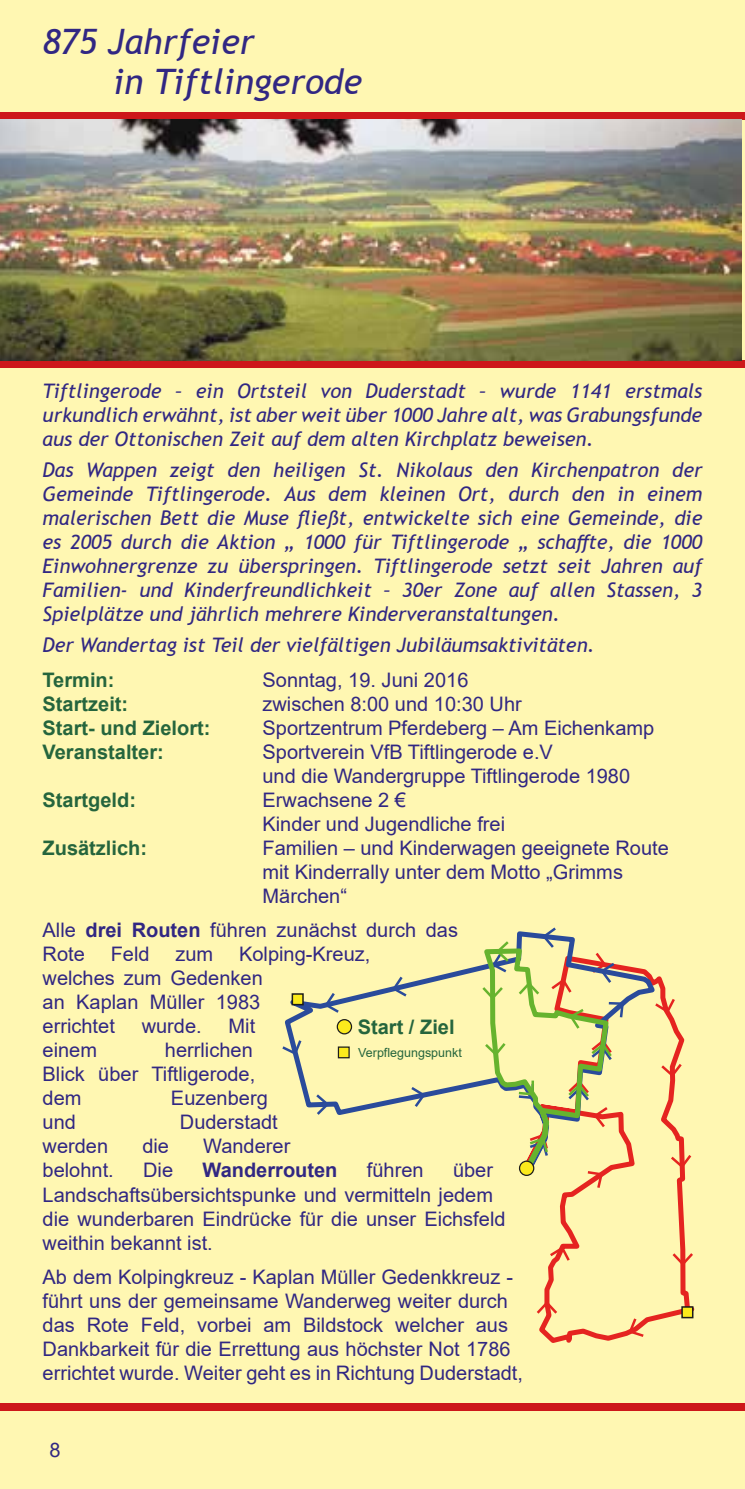
<style>
.page{position:relative;width:745px;height:1489px;background:#fff}
.page>*{position:absolute;margin:0;border:0;box-sizing:border-box;transform-origin:0 0}
.t1{font:italic 35px/40px "Trebuchet MS";color:#312783}
.t2{font:20px/24px "Arial";color:#312783}
.t3{font:italic 20px/24px "Trebuchet MS";color:#312783;text-align:justify}
.t4{font:700 20px "Arial";color:#25653d}
.t5{font:700 20px "Arial";color:#312783}
.t6{font:12.5px "Arial";color:#25653d}
.s1{font-weight:700}
</style>
<div class="page">
<div style="left:0;top:0;width:744px;height:1488px;background:#fff7b2"></div>
<hr style="left:744px;top:0;width:1px;height:1488px;background:#fff7b2">
<div style="left:0;top:113px;width:744px;height:7px;background:#cd171a"></div>
<div style="left:0;top:360px;width:744px;height:8px;background:#cd171a"></div>
<div style="left:0;top:1403px;width:744px;height:7px;background:#cd171a"></div>
<svg style="left:424px;top:976px;width:320px;height:435px"></svg>
<svg style="left:659px;top:998px;width:15px;height:15px"></svg>
<svg style="left:661px;top:1063px;width:20px;height:14px"></svg>
<svg style="left:670px;top:1154px;width:20px;height:14px"></svg>
<svg style="left:672px;top:1252px;width:20px;height:13px"></svg>
<svg style="left:628px;top:1318px;width:15px;height:18px"></svg>
<svg style="left:536px;top:1300px;width:21px;height:13px"></svg>
<svg style="left:549px;top:1246px;width:20px;height:14px"></svg>
<svg style="left:285px;top:965px;width:374px;height:214px"></svg>
<svg style="left:392px;top:976px;width:14px;height:20px"></svg>
<svg style="left:324px;top:992px;width:14px;height:20px"></svg>
<svg style="left:282px;top:1040px;width:19px;height:15px"></svg>
<svg style="left:316px;top:1094px;width:13px;height:20px"></svg>
<svg style="left:411px;top:1086px;width:14px;height:20px"></svg>
<svg style="left:479px;top:927px;width:144px;height:260px"></svg>
<svg style="left:519px;top:1161px;width:14px;height:14px"></svg>
<div style="left:518px;top:1160px;width:16px;height:15px;border:1px solid #1d1d1b;border-radius:50%"></div>
<div style="left:681px;top:1306px;width:11px;height:11px;background:#fbea1c"></div>
<div style="left:681px;top:1306px;width:12px;height:12px;border:2px solid #1d1d1b"></div>
<div style="left:292px;top:993px;width:11px;height:11px;background:#fbea1c"></div>
<div style="left:291px;top:993px;width:12px;height:12px;border:2px solid #1d1d1b"></div>
<div style="left:338px;top:1047px;width:11px;height:10px;background:#fbea1c"></div>
<div style="left:337px;top:1046px;width:12px;height:12px;border:1px solid #1d1d1b"></div>
<svg style="left:337px;top:1019px;width:14px;height:14px"></svg>
<div style="left:336px;top:1018px;width:16px;height:16px;border:1px solid #1d1d1b;border-radius:50%"></div>
<svg style="left:356px;top:1046px;width:107px;height:15px"></svg>
<svg style="left:356px;top:1017px;width:93px;height:18px"></svg>
<div style="left:448px;top:1017px;width:6px;height:18px;background:#fff7b2;border-radius:2px"></div>
<img style="left:0;top:120px;width:741px;height:240px">
<h1 class="t1" style="left:113px;top:22px;width:250px;text-indent:-71px">875 Jahrfeier<br>in Tiftlingerode</h1>
<p class="t3" style="left:43px;top:378px;width:661px">Tiftlingerode – ein Ortsteil von Duderstadt – wurde 1141 erstmals urkundlich erwähnt, ist aber weit über 1000 Jahre alt, was Grabungsfunde aus der Ottonischen Zeit auf dem alten Kirchplatz beweisen.</p>
<p class="t3" style="left:43px;top:457px;width:661px">Das Wappen zeigt den heiligen St. Nikolaus den Kirchenpatron der Gemeinde Tiftlingerode. Aus dem kleinen Ort, durch den in einem malerischen Bett die Muse fließt, entwickelte sich eine Gemeinde, die es 2005 durch die Aktion „ 1000 für Tiftlingerode „ schaffte, die 1000<br>Einwohnergrenze zu überspringen. Tiftlingerode setzt seit Jahren auf Familien- und Kinderfreundlichkeit – 30er Zone auf allen Stassen, 3<br>Spielplätze und jährlich mehrere Kinderveranstaltungen.</p>
<p class="t3" style="left:43px;top:633px;width:553px">Der Wandertag ist Teil der vielfältigen Jubiläumsaktivitäten.</p>
<p class="t4" style="left:43px;top:665px;width:73px">Termin:</p>
<p class="t2" style="left:262px;top:667px;width:207px">Sonntag, 19. Juni 2016</p>
<p class="t4" style="left:43px;top:689px;width:87px">Startzeit:</p>
<p class="t2" style="left:262px;top:691px;width:261px">zwischen 8:00 und 10:30 Uhr</p>
<p class="t4" style="left:43px;top:713px;width:169px">Start- und Zielort:</p>
<p class="t2" style="left:262px;top:715px;width:393px">Sportzentrum Pferdeberg – Am Eichenkamp</p>
<p class="t4" style="left:43px;top:737px;width:123px">Veranstalter:</p>
<p class="t2" style="left:262px;top:739px;width:369px">Sportverein VfB Tiftlingerode e.V<br>und die Wandergruppe Tiftlingerode 1980</p>
<p class="t4" style="left:43px;top:785px;width:95px">Startgeld:</p>
<p class="t2" style="left:262px;top:787px;width:244px">Erwachsene 2 €<br>Kinder und Jugendliche frei</p>
<p class="t4" style="left:43px;top:833px;width:106px">Zusätzlich:</p>
<p class="t2" style="left:262px;top:835px;width:407px">Familien – und Kinderwagen geeignete Route mit Kinderrally unter dem Motto „Grimms<br>Märchen“</p>
<p class="t2" style="left:43px;top:918px;width:416px">Alle <span class="s1">drei Routen</span> führen zunächst durch das<br>Rote</p>
<p class="t2" style="left:43px;top:942px;width:329px;text-indent:196px">Kolping-Kreuz, welches zum Gedenken<br>an Kaplan Müller 1983<br>errichtet</p>
<p class="t2" style="left:111px;top:942px;width:40px">Feld</p>
<p class="t2" style="left:175px;top:942px;width:39px">zum</p>
<p class="t2" style="left:142px;top:1014px;width:62px">wurde.</p>
<p class="t2" style="left:228px;top:1014px;width:28px">Mit</p>
<p class="t4" style="left:357px;top:1012px;width:98px">Start / Ziel</p>
<p class="t2" style="left:43px;top:1038px;width:214px;text-indent:122px">herrlichen<br>Blick über Tiftligerode, dem</p>
<p class="t2" style="left:43px;top:1038px;width:56px">einem</p>
<p class="t2" style="left:171px;top:1086px;width:98px">Euzenberg</p>
<p class="t6" style="left:358px;top:1043px;width:105px">Verpflegungspunkt</p>
<p class="t2" style="left:43px;top:1110px;width:35px">und</p>
<p class="t2" style="left:180px;top:1110px;width:99px">Duderstadt</p>
<p class="t2" style="left:43px;top:1134px;width:67px">werden</p>
<p class="t2" style="left:142px;top:1134px;width:28px">die</p>
<p class="t2" style="left:203px;top:1134px;width:89px">Wanderer</p>
<p class="t2" style="left:43px;top:1158px;width:73px">belohnt.</p>
<p class="t2" style="left:143px;top:1158px;width:32px">Die</p>
<p class="t5" style="left:202px;top:1156px;width:136px">Wanderrouten</p>
<p class="t2" style="left:366px;top:1158px;width:58px">führen</p>
<p class="t2" style="left:43px;top:1158px;width:464px;text-indent:410px">über<br>Landschaftsübersichtspunke und vermitteln jedem die wunderbaren Eindrücke für die unser Eichsfeld weithin bekannt ist.</p>
<p class="t2" style="left:43px;top:1264px;width:481px">Ab dem Kolpingkreuz - Kaplan Müller Gedenkkreuz - führt uns der gemeinsame Wanderweg weiter durch das Rote Feld, vorbei am Bildstock welcher aus Dankbarkeit für die Errettung aus höchster Not 1786 errichtet wurde. Weiter geht es in Richtung Duderstadt,</p>
<p class="t2" style="left:50px;top:1437px;width:13px">8</p>
</div>
